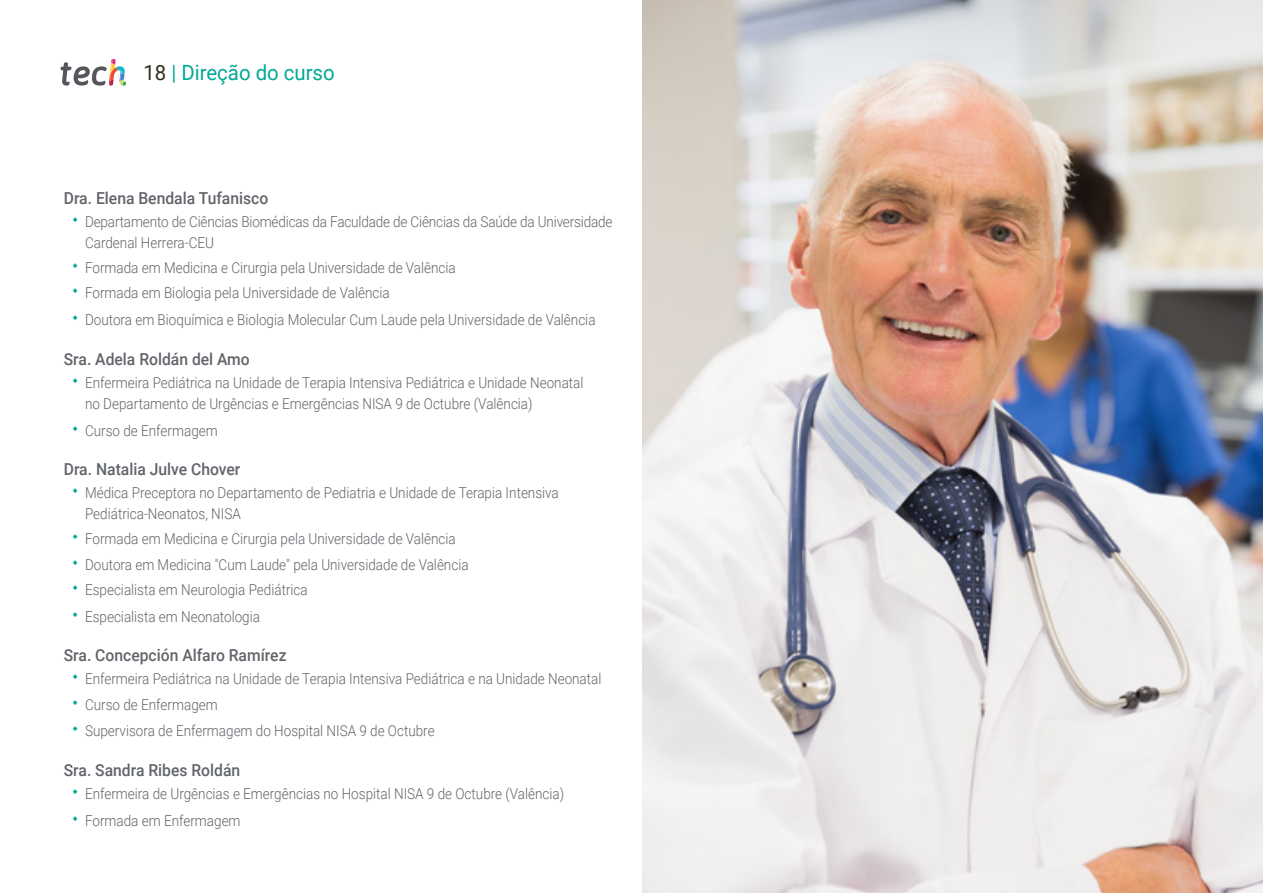
<style>
.page{position:relative;width:1263px;height:893px;background:#fff}
.page>*{position:absolute;margin:0;border:0;box-sizing:border-box;transform-origin:0 0}
.t1{font:21px "Roboto";color:#00a996}
.t2{font:500 16.5px "Roboto";color:#61646a;scale:.95 1}
.t3{font:300 15px/25.2px "Roboto";color:#61646a;scale:.9 1}
.s1{color:#312e20}
</style>
<div class="page">
<svg style="left:61px;top:59px;width:65px;height:27px"></svg>
<img style="left:642px;top:0;width:621px;height:893px">
<h1 class="t1" style="left:144px;top:57px;width:193px"><span class="s1">18</span> | Direção do curso</h1>
<p class="t2" style="left:64px;top:186px;width:217px">Dra. Elena Bendala Tufanisco</p>
<p class="t3" style="left:85px;top:210px;width:588px;line-height:21px">Departamento de Ciências Biomédicas da Faculdade de Ciências da Saúde da Universidade<br>Cardenal Herrera-CEU</p>
<p class="t3" style="left:85px;top:255px;width:413px">Formada em Medicina e Cirurgia pela Universidade de Valência<br>Formada em Biologia pela Universidade de Valência</p>
<p class="t3" style="left:85px;top:307px;width:569px">Doutora em Bioquímica e Biologia Molecular Cum Laude pela Universidade de Valência</p>
<p class="t2" style="left:64px;top:347px;width:197px">Sra. Adela Roldán del Amo</p>
<p class="t3" style="left:85px;top:371px;width:555px;line-height:21px">Enfermeira Pediátrica na Unidade de Terapia Intensiva Pediátrica e Unidade Neonatal no Departamento de Urgências e Emergências NISA 9 de Octubre (Valência)</p>
<p class="t3" style="left:85px;top:417px;width:149px">Curso de Enfermagem</p>
<p class="t2" style="left:64px;top:458px;width:187px">Dra. Natalia Julve Chover</p>
<p class="t3" style="left:85px;top:482px;width:528px;line-height:21px">Médica Preceptora no Departamento de Pediatria e Unidade de Terapia Intensiva<br>Pediátrica-Neonatos, NISA</p>
<p class="t3" style="left:85px;top:526px;width:428px">Formada em Medicina e Cirurgia pela Universidade de Valência<br>Doutora em Medicina "Cum Laude" pela Universidade de Valência<br>Especialista em Neurologia Pediátrica</p>
<p class="t3" style="left:85px;top:603px;width:196px">Especialista em Neonatologia</p>
<p class="t2" style="left:64px;top:644px;width:236px">Sra. Concepción Alfaro Ramírez</p>
<p class="t3" style="left:85px;top:666px;width:575px">Enfermeira Pediátrica na Unidade de Terapia Intensiva Pediátrica e na Unidade Neonatal<br>Curso de Enfermagem</p>
<p class="t3" style="left:85px;top:718px;width:390px">Supervisora de Enfermagem do Hospital NISA 9 de Octubre</p>
<p class="t2" style="left:64px;top:758px;width:187px">Sra. Sandra Ribes Roldán</p>
<p class="t3" style="left:85px;top:780px;width:534px;line-height:26.7px">Enfermeira de Urgências e Emergências no Hospital NISA 9 de Octubre (Valência)<br>Formada em Enfermagem</p>
</div>
